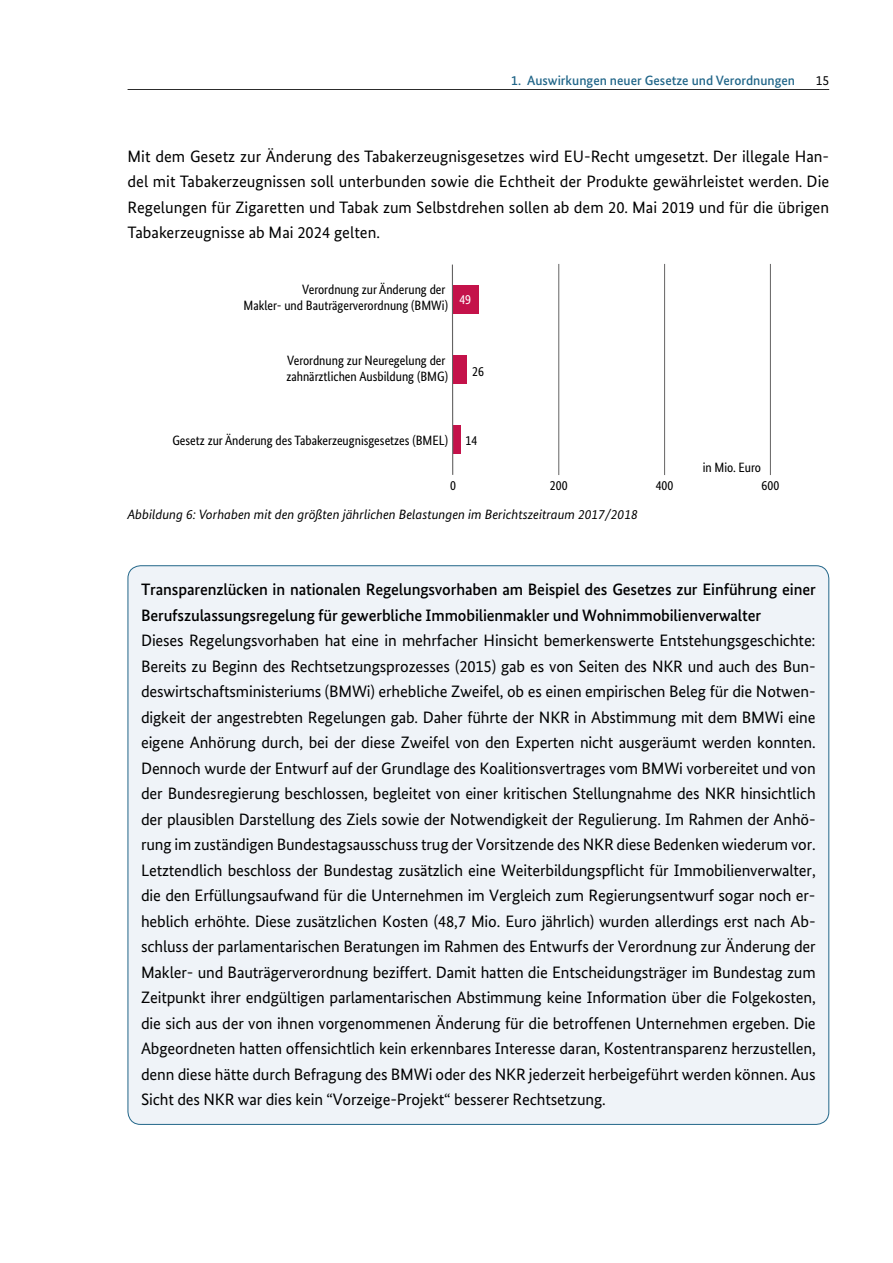
<style>
.page{position:relative;width:893px;height:1263px;background:#fff}
.page>*{position:absolute;margin:0;border:0;box-sizing:border-box;transform-origin:0 0}
.t1{font:16.5px/25.5px "Bundes Sans";letter-spacing:-.01em;color:#000;text-align:justify}
.t2{font:500 16.5px/25.5px "Bundes Sans";letter-spacing:-.01em;color:#000}
.t3{font:13.5px/16.2px "Bundes Sans Cond";color:#000;text-align:right}
.t4{font:italic 13.5px "Bundes Sans";color:#000}
.t5{font:500 13.5px "Bundes Sans";color:#226689}
.t6{font:13.5px "Bundes Sans";color:#000}
.t7{font:13.5px "Bundes Sans Cond";color:#fff}
</style>
<div class="page">
<hr style="left:128px;top:89px;width:701px;height:1px;background:#000">
<div style="left:453px;top:426px;width:8px;height:28px;background:#c4124a"></div>
<hr style="left:452px;top:265px;width:1px;height:210px;background:#646363">
<hr style="left:770px;top:264px;width:1px;height:211px;background:#646363">
<hr style="left:664px;top:264px;width:1px;height:211px;background:#646363">
<hr style="left:558px;top:264px;width:1px;height:211px;background:#646363">
<div style="left:453px;top:285px;width:26px;height:28px;background:#c4124a"></div>
<div style="left:453px;top:355px;width:14px;height:28px;background:#c4124a"></div>
<div style="left:128px;top:566px;width:701px;height:558px;background:#eff3f8;border-radius:13px"></div>
<p class="t5" style="left:511px;top:72px;width:285px">1. Auswirkungen neuer Gesetze und Verordnungen</p>
<p class="t6" style="left:816px;top:72px;width:15px">15</p>
<p class="t1" style="left:128px;top:143px;width:703px">Mit dem Gesetz zur Änderung des Tabakerzeugnisgesetzes wird EU-Recht umgesetzt. Der illegale Han&shy;del mit Tabakerzeugnissen soll unterbunden sowie die Echtheit der Produkte gewährleistet werden. Die Regelungen für Zigaretten und Tabak zum Selbstdrehen sollen ab dem 20. Mai 2019 und für die übrigen Tabakerzeugnisse ab Mai 2024 gelten.</p>
<p class="t3" style="left:243px;top:281px;width:206px">Verordnung zur Änderung der<br>Makler- und Bauträgerverordnung (BMWi)</p>
<p class="t7" style="left:459px;top:292px;width:13px">49</p>
<p class="t3" style="left:286px;top:352px;width:163px;text-align:left">Verordnung zur Neuregelung der zahnärztlichen Ausbildung (BMG)</p>
<p class="t3" style="left:472px;top:364px;width:13px">26</p>
<p class="t3" style="left:172px;top:433px;width:277px">Gesetz zur Änderung des Tabakerzeugnisgesetzes (BMEL)</p>
<p class="t3" style="left:466px;top:433px;width:13px">14</p>
<p class="t3" style="left:703px;top:459px;width:60px">in Mio. Euro</p>
<p class="t3" style="left:450px;top:477px;width:7px">0</p>
<p class="t3" style="left:550px;top:477px;width:19px">200</p>
<p class="t3" style="left:656px;top:477px;width:19px">400</p>
<p class="t3" style="left:761px;top:477px;width:19px">600</p>
<p class="t4" style="left:127px;top:506px;width:512px">Abbildung 6: Vorhaben mit den größten jährlichen Belastungen im Berichtszeitraum 2017/2018</p>
<p class="t2" style="left:141px;top:576px;width:676px">Transparenzlücken in nationalen Regelungsvorhaben am Beispiel des Gesetzes zur Einführung einer<br>Berufszulassungsregelung für gewerbliche Immobilienmakler und Wohnimmobilienverwalter</p>
<p class="t1" style="left:141px;top:627px;width:676px">Dieses Regelungsvorhaben hat eine in mehrfacher Hinsicht bemerkenswerte Entstehungsgeschichte:<br>Bereits zu Beginn des Rechtsetzungsprozesses (2015) gab es von Seiten des NKR und auch des Bun&shy;deswirtschaftsministeriums (BMWi) erhebliche Zweifel, ob es einen empirischen Beleg für die Notwen&shy;digkeit der angestrebten Regelungen gab. Daher führte der NKR in Abstimmung mit dem BMWi eine eigene Anhörung durch, bei der diese Zweifel von den Experten nicht ausgeräumt werden konnten.<br>Dennoch wurde der Entwurf auf der Grundlage des Koalitionsvertrages vom BMWi vorbereitet und von der Bundesregierung beschlossen, begleitet von einer kritischen Stellungnahme des NKR hinsichtlich der plausiblen Darstellung des Ziels sowie der Notwendigkeit der Regulierung. Im Rahmen der Anhö&shy;rung im zuständigen Bundestagsausschuss trug der Vorsitzende des NKR diese Bedenken wiederum vor.<br>Letztendlich beschloss der Bundestag zusätzlich eine Weiterbildungspficht für Immobilienverwalter, die den Erfüllungsaufwand für die Unternehmen im Vergleich zum Regierungsentwurf sogar noch er&shy;heblich erhöhte. Diese zusätzlichen Kosten (48,7 Mio. Euro jährlich) wurden allerdings erst nach Ab&shy;schluss der parlamentarischen Beratungen im Rahmen des Entwurfs der Verordnung zur Änderung der Makler- und Bauträgerverordnung beziffert. Damit hatten die Entscheidungsträger im Bundestag zum Zeitpunkt ihrer endgültigen parlamentarischen Abstimmung keine Information über die Folgekosten, die sich aus der von ihnen vorgenommenen Änderung für die betroffenen Unternehmen ergeben. Die Abgeordneten hatten offensichtlich kein erkennbares Interesse daran, Kostentransparenz herzustellen, denn diese hätte durch Befragung des BMWi oder des NKR jederzeit herbeigeführt werden können. Aus Sicht des NKR war dies kein “Vorzeige-Projekt“ besserer Rechtsetzung.</p>
</div>
